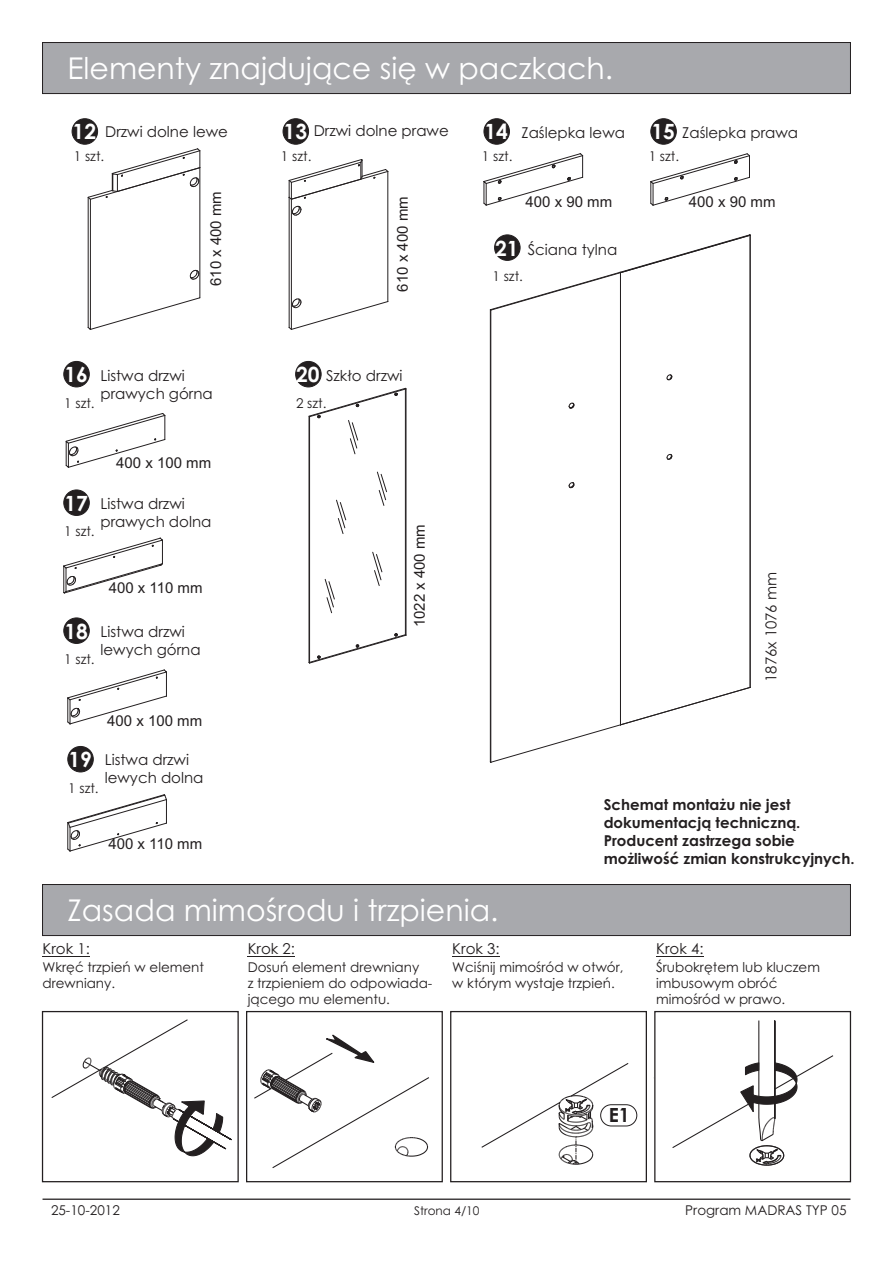
<style>
.page{position:relative;width:893px;height:1263px;background:#fff}
.page>*{position:absolute;margin:0;border:0;box-sizing:border-box;transform-origin:0 0}
.t1{font:30px "Century Gothic";color:#fff}
.t2{font:700 21px "Century Gothic";color:#fff}
.t3{font:700 19.5px "Century Gothic";color:#231f20}
.t4{font:15px/17.9px "Century Gothic";color:#231f20}
.t5{font:700 15px/18.1px "Century Gothic";color:#231f20}
.t6{font:15px "Arial";color:#231f20}
.t7{font:13.5px/16px "Century Gothic";color:#231f20}
.t8{font:12px "Century Gothic";color:#231f20}
.s1{font-weight:700;font-size:21px;color:#fff}
</style>
<div class="page">
<hr style="left:43px;top:1198px;width:807px;height:2px;background:#231f20">
<div style="left:42px;top:884px;width:809px;height:52px;background:#a8a9ad"></div>
<div style="left:42px;top:1011px;width:197px;height:171px;border:1px solid #231f20"></div>
<hr style="left:43px;top:956px;width:47px;height:1px;background:#231f20">
<div style="left:246px;top:1011px;width:197px;height:171px;border:1px solid #231f20"></div>
<div style="left:450px;top:1011px;width:197px;height:171px;border:1px solid #231f20"></div>
<div style="left:654px;top:1011px;width:197px;height:171px;border:1px solid #231f20"></div>
<hr style="left:248px;top:956px;width:47px;height:1px;background:#231f20">
<hr style="left:452px;top:956px;width:48px;height:1px;background:#231f20">
<hr style="left:656px;top:956px;width:47px;height:1px;background:#231f20">
<svg style="left:481px;top:1063px;width:148px;height:102px"></svg>
<svg style="left:671px;top:1010px;width:163px;height:156px"></svg>
<svg style="left:50px;top:1018px;width:380px;height:165px"></svg>
<div style="left:600px;top:1104px;width:37px;height:22px;background:#fff;border:1px solid #231f20;border-radius:11px"></div>
<div style="left:42px;top:42px;width:809px;height:52px;background:#a8a9ad"></div>
<div style="left:283px;top:119px;width:26px;height:25px;background:#231f20;border:1px solid #231f20;border-radius:50%"></div>
<div style="left:484px;top:119px;width:26px;height:25px;background:#231f20;border:1px solid #231f20;border-radius:50%"></div>
<div style="left:651px;top:119px;width:25px;height:25px;background:#231f20;border:1px solid #231f20;border-radius:50%"></div>
<div style="left:64px;top:490px;width:25px;height:26px;background:#231f20;border:1px solid #231f20;border-radius:50%"></div>
<div style="left:72px;top:119px;width:26px;height:25px;background:#231f20;border:1px solid #231f20;border-radius:50%"></div>
<svg style="left:87px;top:148px;width:114px;height:182px"></svg>
<div style="left:64px;top:361px;width:25px;height:26px;background:#231f20;border:1px solid #231f20;border-radius:50%"></div>
<svg style="left:65px;top:413px;width:101px;height:55px"></svg>
<div style="left:64px;top:618px;width:25px;height:26px;background:#231f20;border:1px solid #231f20;border-radius:50%"></div>
<div style="left:68px;top:746px;width:25px;height:26px;background:#231f20;border:1px solid #231f20;border-radius:50%"></div>
<svg style="left:67px;top:669px;width:100px;height:56px"></svg>
<svg style="left:67px;top:794px;width:100px;height:58px"></svg>
<svg style="left:63px;top:537px;width:100px;height:57px"></svg>
<svg style="left:288px;top:159px;width:101px;height:171px"></svg>
<svg style="left:650px;top:153px;width:100px;height:53px"></svg>
<svg style="left:483px;top:153px;width:101px;height:53px"></svg>
<svg style="left:489px;top:234px;width:262px;height:529px"></svg>
<div style="left:295px;top:361px;width:26px;height:26px;background:#231f20;border:1px solid #231f20;border-radius:50%"></div>
<svg style="left:308px;top:387px;width:99px;height:277px"></svg>
<h1 class="t1" style="left:67px;top:56px;width:547px">Elementy znajduj¹ce siê w paczkach.</h1>
<h2 class="t2" style="left:284px;top:124px;width:25px">13</h2>
<h2 class="t2" style="left:484px;top:124px;width:25px">14</h2>
<h2 class="t2" style="left:651px;top:124px;width:25px">15</h2>
<p class="t4" style="left:73px;top:124px;width:157px"><span class="s1">12</span> Drzwi dolne lewe</p>
<p class="t4" style="left:314px;top:123px;width:137px">Drzwi dolne prawe</p>
<p class="t4" style="left:521px;top:125px;width:105px">Zaœlepka lewa</p>
<p class="t4" style="left:682px;top:125px;width:117px">Zaœlepka prawa</p>
<p class="t7" style="left:74px;top:150px;width:32px">1 szt.</p>
<p class="t7" style="left:281px;top:150px;width:32px">1 szt.</p>
<p class="t7" style="left:482px;top:150px;width:32px">1 szt.</p>
<p class="t7" style="left:649px;top:150px;width:32px">1 szt.</p>
<p class="t6" style="left:210px;top:286px;width:97px;rotate:-90deg">610 x 400 mm</p>
<p class="t6" style="left:397px;top:291px;width:97px;rotate:-90deg">610 x 400 mm</p>
<h2 class="t2" style="left:64px;top:366px;width:25px">16</h2>
<p class="t7" style="left:64px;top:396px;width:32px">1 szt.</p>
<p class="t4" style="left:100px;top:368px;width:114px">Listwa drzwi prawych górna</p>
<p class="t6" style="left:116px;top:457px;width:97px">400 x 100 mm</p>
<h2 class="t2" style="left:64px;top:495px;width:25px">17</h2>
<p class="t4" style="left:100px;top:496px;width:112px">Listwa drzwi prawych dolna</p>
<p class="t7" style="left:64px;top:525px;width:32px">1 szt.</p>
<p class="t6" style="left:109px;top:582px;width:95px">400 x 110 mm</p>
<h2 class="t2" style="left:64px;top:623px;width:25px">18</h2>
<p class="t4" style="left:101px;top:624px;width:102px">Listwa drzwi lewych górna</p>
<p class="t7" style="left:64px;top:653px;width:32px">1 szt.</p>
<p class="t6" style="left:107px;top:715px;width:97px">400 x 100 mm</p>
<h2 class="t2" style="left:68px;top:751px;width:25px">19</h2>
<p class="t4" style="left:105px;top:752px;width:100px">Listwa drzwi lewych dolna</p>
<p class="t7" style="left:68px;top:781px;width:32px">1 szt.</p>
<p class="t6" style="left:108px;top:838px;width:95px">400 x 110 mm</p>
<h2 class="t2" style="left:296px;top:366px;width:25px">20</h2>
<p class="t7" style="left:296px;top:396px;width:32px">2 szt.</p>
<p class="t4" style="left:326px;top:368px;width:78px">Szk³o drzwi</p>
<p class="t6" style="left:414px;top:627px;width:105px;rotate:-90deg">1022 x 400 mm</p>
<p class="t6" style="left:525px;top:196px;width:88px">400 x 90 mm</p>
<p class="t6" style="left:689px;top:196px;width:88px">400 x 90 mm</p>
<h2 class="t2" style="left:495px;top:240px;width:25px">21</h2>
<p class="t7" style="left:492px;top:269px;width:32px">1 szt.</p>
<p class="t4" style="left:528px;top:242px;width:91px">Œciana tylna</p>
<p class="t4" style="left:763px;top:682px;width:112px;rotate:-90deg">1876x 1076 mm</p>
<p class="t5" style="left:604px;top:796px;width:253px">Schemat monta¿u nie jest dokumentacj¹ techniczn¹.<br>Producent zastrzega sobie mo¿liwoœæ zmian konstrukcyjnych.</p>
<h1 class="t1" style="left:67px;top:898px;width:433px">Zasada mimoœrodu i trzpienia.</h1>
<p class="t4" style="left:43px;top:941px;width:49px">Krok 1:</p>
<p class="t7" style="left:43px;top:960px;width:163px">Wkrêæ trzpieñ w element drewniany.</p>
<p class="t4" style="left:248px;top:941px;width:49px">Krok 2:</p>
<p class="t7" style="left:248px;top:960px;width:186px">Dosuñ element drewniany<br>z trzpieniem do odpowiada&shy;j¹cego mu elementu.</p>
<p class="t4" style="left:452px;top:941px;width:49px">Krok 3:</p>
<p class="t7" style="left:452px;top:960px;width:173px">Wciœnij mimoœród w otwór, w którym wystaje trzpieñ.</p>
<p class="t4" style="left:656px;top:941px;width:49px">Krok 4:</p>
<p class="t7" style="left:656px;top:960px;width:165px">Œrubokrêtem lub kluczem imbusowym obróæ mimoœród w prawo.</p>
<h3 class="t3" style="left:609px;top:1108px;width:23px">E1</h3>
<p class="t7" style="left:51px;top:1203px;width:70px">25-10-2012</p>
<p class="t7" style="left:685px;top:1203px;width:163px">Program MADRAS TYP 05</p>
<p class="t8" style="left:414px;top:1206px;width:67px">Strona 4/10</p>
</div>
